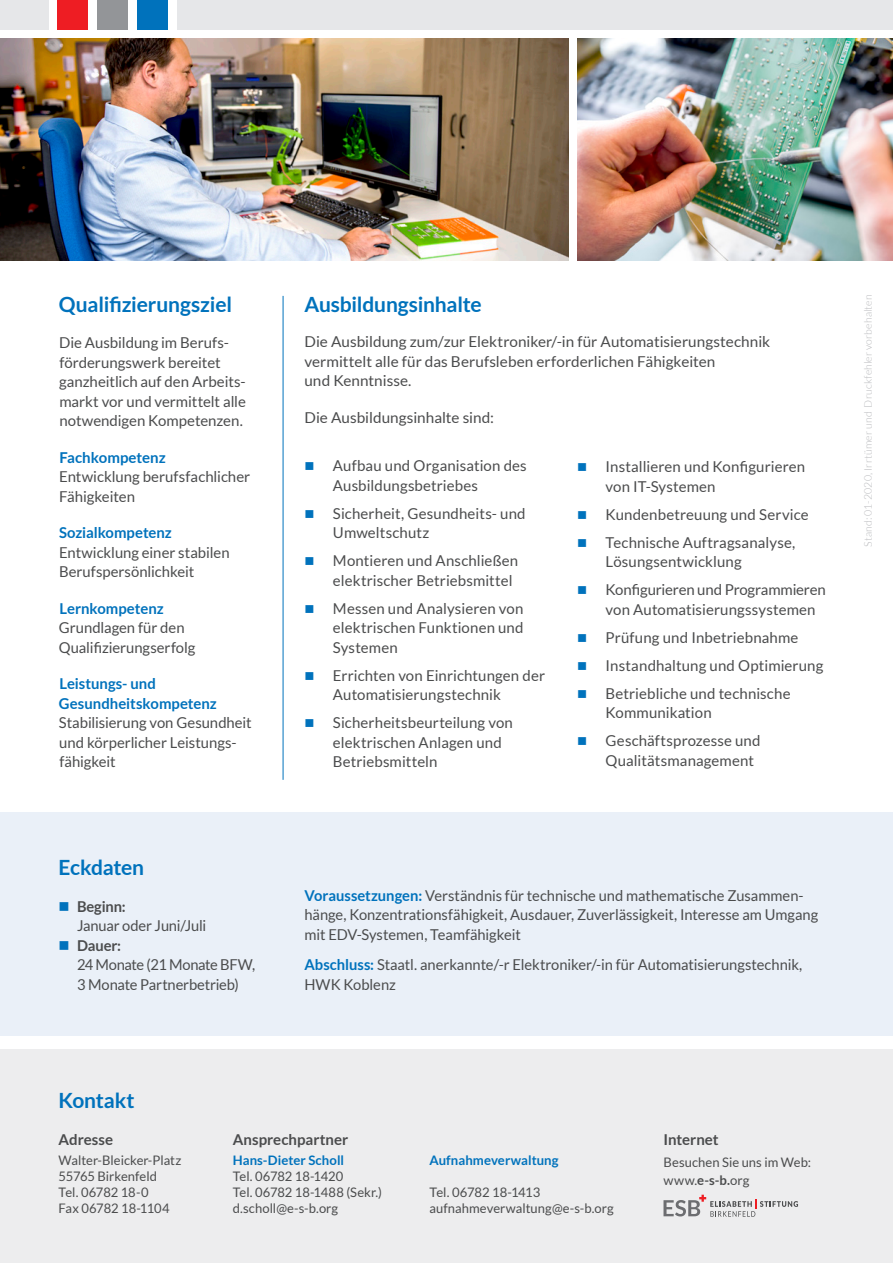
<style>
.page{position:relative;width:893px;height:1263px;background:#fff}
.page>*{position:absolute;margin:0;border:0;box-sizing:border-box;transform-origin:0 0}
.Headline_2_ohne_Lini{font:700 21px "Lato";letter-spacing:-.01em;color:#0072bc}
.t1{font:15px/19.5px "Lato";color:#4b4c4d}
.t2{font:700 15px "Lato";color:#4b4c4d}
.t3{font:700 15px "Lato";color:#0072bc}
.GT{font:13.2px/15.8px "Lato";color:#4b4c4d}
.t4{font:700 13.2px "Lato";letter-spacing:.005em;color:#0072bc}
.t5{font:300 10.5px "Lato";letter-spacing:.01em;color:#b8b9bc}
.s1{font-weight:700;color:#0072bc}
.s2{color:#0072bc}
.s3{font-weight:700}
</style>
<div class="page">
<div style="left:0;top:1050px;width:893px;height:213px;background:#ededee"></div>
<hr style="left:283px;top:296px;width:1px;height:484px;background:#0072bc">
<div style="left:178px;top:0;width:715px;height:30px;background:#e6e7e9"></div>
<div style="left:98px;top:0;width:30px;height:30px;background:#939598"></div>
<div style="left:0;top:0;width:48px;height:30px;background:#e6e7e9"></div>
<div style="left:138px;top:0;width:30px;height:30px;background:#0072bc"></div>
<div style="left:58px;top:0;width:30px;height:30px;background:#ee1d23"></div>
<svg style="left:663px;top:1195px;width:135px;height:22px"></svg>
<div style="left:0;top:812px;width:893px;height:224px;background:#eaf0f8"></div>
<img style="left:0;top:38px;width:569px;height:223px">
<img style="left:577px;top:38px;width:316px;height:223px">
<p class="Headline_2_ohne_Lini" style="left:59px;top:292px;width:175px">Qualifizierungsziel</p>
<p class="t1" style="left:59px;top:333px;width:188px">Die Ausbildung im Berufs&shy;förderungswerk bereitet ganzheitlich auf den Arbeits&shy;markt vor und vermittelt alle notwendigen Kompetenzen.</p>
<p class="t3" style="left:59px;top:449px;width:108px">Fachkompetenz</p>
<p class="t1" style="left:59px;top:467px;width:193px">Entwicklung berufsfachlicher<br>Fähigkeiten</p>
<p class="t1" style="left:59px;top:523px;width:172px"><span class="s1">Sozialkompetenz<br></span>Entwicklung einer stabilen<br>Berufspersönlichkeit</p>
<p class="t1" style="left:59px;top:598px;width:138px"><span class="s1">Lernkompetenz<br></span>Grundlagen für den<br>Qualifizierungserfolg</p>
<p class="t1" style="left:59px;top:674px;width:194px"><span class="s1">Leistungs- und<br>Gesundheitskompetenz<br></span>Stabilisierung von Gesundheit und körperlicher Leistungs&shy;fähigkeit</p>
<p class="Headline_2_ohne_Lini" style="left:59px;top:855px;width:87px">Eckdaten</p>
<p class="t1" style="left:77px;top:896px;width:131px;text-indent:-18px"><span class="s2">■</span> <span class="s3">Beginn:<br></span>Januar oder Juni/Juli</p>
<p class="t1" style="left:77px;top:935px;width:180px;text-indent:-18px"><span class="s2">■</span> <span class="s3">Dauer:<br></span>24 Monate (21 Monate BFW,<br>3 Monate Partnerbetrieb)</p>
<p class="Headline_2_ohne_Lini" style="left:304px;top:292px;width:179px">Ausbildungsinhalte</p>
<p class="t1" style="left:304px;top:332px;width:467px">Die Ausbildung zum/zur Elektroniker/-in für Automatisierungstechnik vermittelt alle für das Berufsleben erforderlichen Fähigkeiten<br>und Kenntnisse.</p>
<p class="t1" style="left:304px;top:408px;width:191px">Die Ausbildungsinhalte sind:</p>
<p class="t1" style="left:333px;top:456px;width:195px">Aufbau und Organisation des<br>Ausbildungsbetriebes</p>
<p class="t1" style="left:333px;top:504px;width:194px">Sicherheit, Gesundheits- und<br>Umweltschutz</p>
<p class="t1" style="left:333px;top:551px;width:187px">Montieren und Anschließen elektrischer Betriebsmittel</p>
<p class="t1" style="left:333px;top:599px;width:192px;text-align:justify">Messen und Analysieren von elektrischen Funktionen und Systemen</p>
<p class="t1" style="left:333px;top:666px;width:214px">Errichten von Einrichtungen der<br>Automatisierungstechnik</p>
<p class="t1" style="left:333px;top:713px;width:181px">Sicherheitsbeurteilung von elektrischen Anlagen und<br>Betriebsmitteln</p>
<p class="t1" style="left:606px;top:457px;width:201px">Installieren und Konfigurieren von IT-Systemen</p>
<p class="t1" style="left:606px;top:505px;width:205px">Kundenbetreuung und Service</p>
<p class="t1" style="left:606px;top:533px;width:191px">Technische Auftragsanalyse,<br>Lösungsentwicklung</p>
<p class="t1" style="left:606px;top:580px;width:222px">Konfigurieren und Programmieren von Automatisierungssystemen</p>
<p class="t1" style="left:606px;top:628px;width:194px">Prüfung und Inbetriebnahme</p>
<p class="t1" style="left:606px;top:656px;width:219px">Instandhaltung und Optimierung</p>
<p class="t1" style="left:606px;top:684px;width:186px">Betriebliche und technische<br>Kommunikation</p>
<p class="t1" style="left:606px;top:731px;width:157px">Geschäftsprozesse und<br>Qualitätsmanagement</p>
<p class="t5" style="left:862px;top:546px;width:253px;rotate:-90deg">Stand: 01-2020, Irrtümer und Druckfehler vorbehalten</p>
<p class="t1" style="left:304px;top:886px;width:515px"><span class="s1">Voraussetzungen:</span> Verständnis für technische und mathematische Zusammen&shy;hänge, Konzentrationsfähigkeit, Ausdauer, Zuverlässigkeit, Interesse am Umgang mit EDV-Systemen, Teamfähigkeit</p>
<p class="t1" style="left:304px;top:955px;width:499px"><span class="s1">Abschluss:</span> Staatl. anerkannte/-r Elektroniker/-in für Automatisierungstechnik,<br>HWK Koblenz</p>
<p class="Headline_2_ohne_Lini" style="left:59px;top:1088px;width:77px">Kontakt</p>
<p class="t2" style="left:59px;top:1131px;width:56px">Adresse</p>
<p class="GT" style="left:59px;top:1152px;width:124px">Walter-Bleicker-Platz</p>
<p class="GT" style="left:59px;top:1168px;width:100px">55765 Birkenfeld</p>
<p class="GT" style="left:59px;top:1184px;width:91px">Tel. 06782 18-0</p>
<p class="GT" style="left:59px;top:1200px;width:113px">Fax 06782 18-1104</p>
<p class="t2" style="left:233px;top:1131px;width:117px">Ansprechpartner</p>
<p class="t4" style="left:233px;top:1153px;width:113px">Hans-Dieter Scholl</p>
<p class="GT" style="left:233px;top:1168px;width:151px">Tel. 06782 18-1420<br>Tel. 06782 18-1488 (Sekr.)</p>
<p class="GT" style="left:233px;top:1200px;width:107px">d.scholl@e-s-b.org</p>
<p class="t4" style="left:429px;top:1153px;width:131px">Aufnahmeverwaltung</p>
<p class="GT" style="left:429px;top:1184px;width:112px">Tel. 06782 18-1413</p>
<p class="GT" style="left:429px;top:1200px;width:186px">aufnahmeverwaltung@e-s-b.org</p>
<p class="t2" style="left:663px;top:1131px;width:57px">Internet</p>
<p class="GT" style="left:663px;top:1155px;width:149px">Besuchen Sie uns im Web:</p>
<p class="GT" style="left:663px;top:1173px;width:88px">www.<span class="s3">e-s-b.</span>org</p>
</div>
